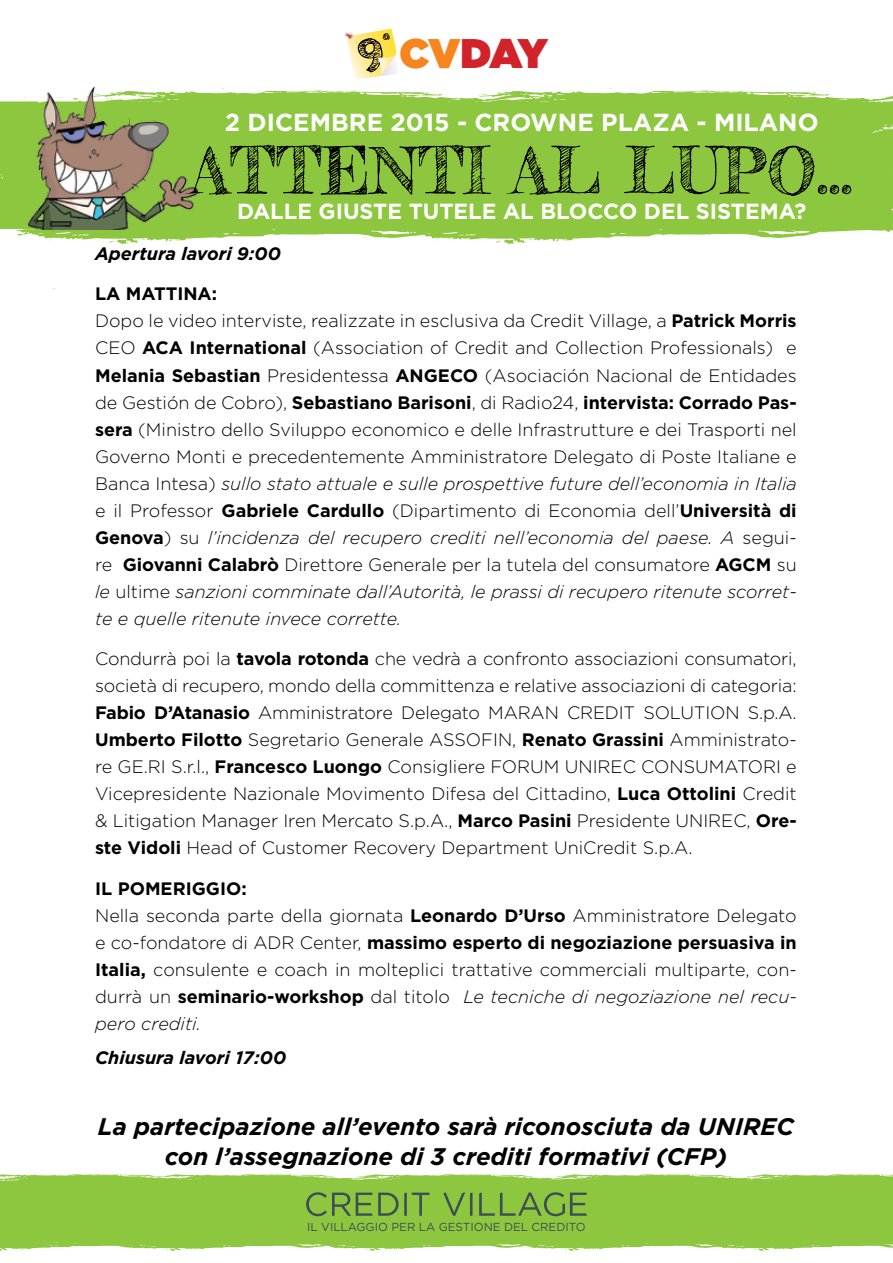
<style>
.page{position:relative;width:893px;height:1263px;background:#fff}
.page>*{position:absolute;margin:0;border:0;box-sizing:border-box;transform-origin:0 0}
.t1{font:64.2px "Frederickathe Great";color:#000}
.t2{font:900 41.4px "Gotham";letter-spacing:-.03em;color:#d2232a}
.t3{font:700 24.6px "Gotham";color:#fff}
.t4{font:italic 700 24px/30px "Gotham";color:#000;text-align:center}
.t5{font:700 21.9px "Gotham";color:#fff}
.t6{font:300 18px/27px "Gotham";color:#000}
.t7{font:italic 300 18px/27px "Gotham";color:#000;text-align:justify}
.t8{font:italic 700 18px "Gotham";color:#000}
.t9{font:700 18px "Gotham";color:#000}
.t10{font:11.55px "Gotham";color:#3f4d55}
.s1{color:#f6841f}
.s2{font-weight:700}
.s3{font-style:italic}
.s4{font-style:normal}
</style>
<div class="page">
<svg style="left:0;top:1173px;width:893px;height:78px"></svg>
<svg style="left:208px;top:88px;width:141px;height:13px;fill:#8dc63f"></svg>
<svg style="left:349px;top:88px;width:544px;height:13px"></svg>
<svg style="left:0;top:101px;width:893px;height:188px;fill:#8dc63f"></svg>
<img style="left:2px;top:87px;width:206px;height:143px">
<svg style="left:345px;top:29px;width:52px;height:50px"></svg>
<h2 class="t2" style="left:399px;top:24px;width:150px"><span class="s1">CV</span>day</h2>
<h3 class="t3" style="left:225px;top:106px;width:595px">2 dicembre 2015 - Crowne plaza - milano</h3>
<h1 class="t1" style="left:191px;top:131px;width:663px">ATTENTI AL LUPO...</h1>
<p class="t5" style="left:237px;top:197px;width:571px">dalle giuste tutele al blocco del sistema?</p>
<p class="t8" style="left:95px;top:242px;width:187px">Apertura lavori 9:00</p>
<p class="t9" style="left:95px;top:282px;width:44px">LA MATTINA</p>
<p class="t6" style="left:95px;top:280px;width:703px;text-indent:117px"><span class="s2">:<br></span>Dopo le video interviste, realizzate in esclusiva da Credit Village, a <span class="s2">Patrick Morris<br></span>CEO <span class="s2">ACA</span></p>
<p class="t6" style="left:95px;top:334px;width:703px;text-indent:95px"><span class="s2">I nternational</span> (Association of Credit and Collection Professionals) e<br><span class="s2">Melania Sebastian</span> Presidentessa <span class="s2">ANGECO</span></p>
<p class="t6" style="left:95px;top:361px;width:703px;text-align:justify;text-indent:390px">(Asociación Nacional de Entidades de Gestión de Cobro), <span class="s2">Sebastiano Barisoni</span>, di Radio24, <span class="s2">intervista: Corrado Pas&shy;sera</span> (Ministro dello Sviluppo economico e delle Infrastrutture e dei Trasporti nel Governo Monti e precedentemente Amministratore Delegato di Poste Italiane e Banca Intesa) <span class="s3">sullo stato attuale e sulle prospettive future dell’economia in Italia </span>e il Professor <span class="s2">Gabriele Cardullo</span> (Dipartimento di Economia dell’<span class="s2">Università di Genova</span>) su <span class="s3">l’incidenza del recupero crediti nell’economia del paese. A</span> segui&shy;re <span class="s2">Giovanni Calabrò</span> Direttore Generale per la tutela del consumatore <span class="s2">AGCM</span></p>
<p class="t7" style="left:95px;top:550px;width:703px;text-indent:682px"><span class="s4">su </span>le <span class="s4">ultime</span> sanzioni comminate dall’Autorità, le prassi di recupero ritenute scorret&shy;te e quelle ritenute invece corrette.</p>
<p class="t6" style="left:95px;top:645px;width:703px;text-align:justify">Condurrà poi la <span class="s2">tavola rotonda</span> che vedrà a confronto associazioni consumatori, società di recupero, mondo della committenza e relative associazioni di categoria:<br><span class="s2">Fabio D’Atanasio</span> Amministratore Delegato MARAN CREDIT SOLUTION S.p.A.<br><span class="s2">Umberto Filotto</span> Segretario Generale ASSOFIN, <span class="s2">Renato Grassini</span> Amministrato&shy;re GE.RI S.r.l., <span class="s2">Francesco Luongo</span> Consigliere FORUM UNIREC CONSUMATORI e Vicepresidente Nazionale Movimento Difesa del Cittadino, <span class="s2">Luca Ottolini</span> Credit &amp; Litigation Manager Iren Mercato S.p.A., <span class="s2">Marco Pasini</span> Presidente UNIREC, <span class="s2">Ore&shy;ste Vidoli</span> Head of Customer Recovery Department UniCredit S.p.A.</p>
<p class="t9" style="left:95px;top:876px;width:36px">IL POMERIGGIO</p>
<p class="t6" style="left:95px;top:874px;width:703px;text-indent:146px"><span class="s2">:<br></span>Nella seconda parte della giornata <span class="s2">Leonardo D’Urso</span> Amministratore Delegato e co-fondatore di ADR Center, <span class="s2">massimo esperto di negoziazione persuasiva in Italia,</span> consulente e coach in molteplici trattative commerciali multiparte, con&shy;durrà un <span class="s2">seminario-workshop</span> dal titolo <span class="s3">Le tecniche di negoziazione nel recu&shy;pero crediti.</span></p>
<p class="t8" style="left:95px;top:1045px;width:193px">Chiusura lavori 17:00</p>
<h3 class="t4" style="left:98px;top:1111px;width:698px">La partecipazione all’evento sarà riconosciuta da UNIREC con l’assegnazione di 3 crediti formativi (CFP)</h3>
<p class="t10" style="left:307px;top:1220px;width:280px">IL VILLAGGIO PER LA GESTIONE DEL CREDITO</p>
</div>
